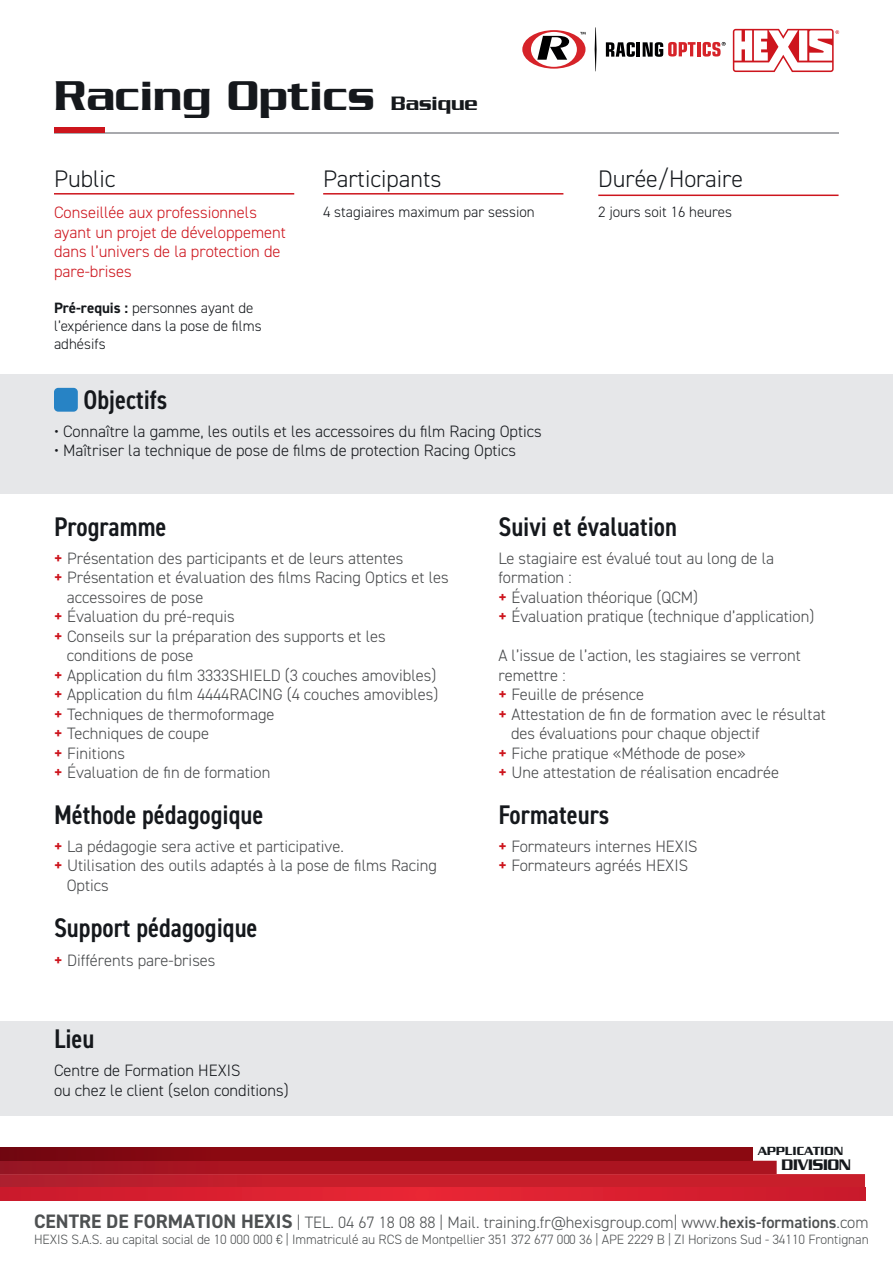
<style>
.page{position:relative;width:893px;height:1263px;background:#fff}
.page>*{position:absolute;margin:0;border:0;box-sizing:border-box;transform-origin:0 0}
.t1{font:500 45px "Serpentine";color:#15181c}
.t2{font:600 27px "DIN2014 Narrow";color:#15181c}
.t3{font:300 24px "DIN2014";color:#15181c}
.t4{font:300 16.5px/19.5px "DIN2014";color:#46484a}
.t5{font:300 16.5px/19.5px "DIN2014";color:#15181c}
.t6{font:300 16.5px/19.5px "DIN2014";color:#cd151d}
.t7{font:300 16.5px "DIN2014";color:#4e5152}
.t8{font:500 16.5px "Serpentine";letter-spacing:-.045em;color:#15181c}
.t9{font:300 15px/18px "DIN2014";color:#15181c}
.t10{font:300 13.5px "DIN2014";letter-spacing:-.005em;color:#4e5152}
.t11{font:500 12.75px "Serpentine";color:#15181c}
.s1{font-size:21px}
.s2{font-weight:700}
.s3{font-weight:700;color:#cd151d}
.s4{font-weight:700;font-size:19.5px}
.s5{font-weight:600}
</style>
<div class="page">
<svg style="left:0;top:1161px;width:865px;height:26px;background:#b92531"></svg>
<svg style="left:0;top:1147px;width:753px;height:14px;background:#870810"></svg>
<svg style="left:0;top:1187px;width:865px;height:14px;background:#d91f30"></svg>
<div style="left:0;top:1022px;width:893px;height:94px;background:#e6e7e9"></div>
<div style="left:0;top:374px;width:893px;height:119px;background:#e6e7e9"></div>
<hr style="left:54px;top:132px;width:784px;height:1px;background:#a8a9ad">
<div style="left:54px;top:128px;width:51px;height:5px;background:#cd151d"></div>
<hr style="left:54px;top:193px;width:240px;height:2px;background:#cd151d">
<hr style="left:323px;top:193px;width:240px;height:2px;background:#cd151d">
<hr style="left:598px;top:195px;width:240px;height:1px;background:#cd151d">
<div style="left:54px;top:388px;width:24px;height:24px;background:#2783c5;border-radius:4px"></div>
<svg style="left:595px;top:27px;width:2px;height:44px"></svg>
<svg style="left:606px;top:42px;width:29px;height:15px"></svg>
<hr style="left:637px;top:42px;width:3px;height:15px;background:#000001">
<svg style="left:643px;top:42px;width:52px;height:15px"></svg>
<hr style="left:697px;top:42px;width:3px;height:14px;background:#d62329">
<svg style="left:703px;top:28px;width:136px;height:45px"></svg>
<svg style="left:522px;top:30px;width:64px;height:39px"></svg>
<h1 class="t1" style="left:54px;top:71px;width:425px">Racing Optics <span class="s1">Basique</span></h1>
<h3 class="t3" style="left:54px;top:164px;width:63px">Public</h3>
<h3 class="t3" style="left:323px;top:164px;width:120px">Participants</h3>
<h3 class="t3" style="left:598px;top:164px;width:146px">Durée/Horaire</h3>
<p class="t6" style="left:54px;top:203px;width:233px">Conseillée aux professionnels ayant un projet de développement dans l’univers de la protection de pare-brises</p>
<p class="t9" style="left:54px;top:298px;width:209px"><span class="s2">Pré-requis :</span> personnes ayant de l’expérience dans la pose de films adhésifs</p>
<p class="t9" style="left:323px;top:203px;width:213px">4 stagiaires maximum par session</p>
<p class="t9" style="left:598px;top:203px;width:135px">2 jours soit 16 heures</p>
<h2 class="t2" style="left:84px;top:381px;width:85px">Objectifs</h2>
<p class="t5" style="left:54px;top:421px;width:489px">• Connaître la gamme, les outils et les accessoires du film Racing Optics</p>
<p class="t5" style="left:54px;top:441px;width:464px">• Maîtriser la technique de pose de films de protection Racing Optics</p>
<h2 class="t2" style="left:54px;top:508px;width:114px">Programme</h2>
<p class="t4" style="left:54px;top:548px;width:351px"><span class="s3">+</span> Présentation des participants et de leurs attentes</p>
<p class="t4" style="left:54px;top:568px;width:396px"><span class="s3">+</span> Présentation et évaluation des films Racing Optics et les</p>
<p class="t4" style="left:67px;top:587px;width:138px">accessoires de pose</p>
<p class="t4" style="left:54px;top:607px;width:182px"><span class="s3">+</span> Évaluation du pré-requis</p>
<p class="t4" style="left:54px;top:626px;width:333px"><span class="s3">+</span> Conseils sur la préparation des supports et les</p>
<p class="t4" style="left:67px;top:646px;width:128px">conditions de pose</p>
<p class="t4" style="left:54px;top:665px;width:384px"><span class="s3">+</span> Application du film 3333SHIELD (3 couches amovibles)</p>
<p class="t4" style="left:54px;top:685px;width:386px"><span class="s3">+</span> Application du film 4444RACING (4 couches amovibles)</p>
<p class="t4" style="left:54px;top:704px;width:222px"><span class="s3">+</span> Techniques de thermoformage</p>
<p class="t4" style="left:54px;top:724px;width:156px"><span class="s3">+</span> Techniques de coupe</p>
<p class="t4" style="left:54px;top:743px;width:73px"><span class="s3">+</span> Finitions</p>
<p class="t4" style="left:54px;top:763px;width:218px"><span class="s3">+</span> Évaluation de fin de formation</p>
<h2 class="t2" style="left:54px;top:797px;width:211px">Méthode pédagogique</h2>
<p class="t4" style="left:54px;top:836px;width:291px"><span class="s3">+</span> La pédagogie sera active et participative.</p>
<p class="t4" style="left:54px;top:856px;width:385px"><span class="s3">+</span> Utilisation des outils adaptés à la pose de films Racing</p>
<p class="t4" style="left:67px;top:875px;width:44px">Optics</p>
<h2 class="t2" style="left:54px;top:909px;width:205px">Support pédagogique</h2>
<p class="t4" style="left:54px;top:951px;width:163px"><span class="s3">+</span> Différents pare-brises</p>
<h2 class="t2" style="left:54px;top:1021px;width:42px">Lieu</h2>
<p class="t5" style="left:54px;top:1061px;width:236px">Centre de Formation HEXIS<br>ou chez le client (selon conditions)</p>
<h2 class="t2" style="left:498px;top:508px;width:180px">Suivi et évaluation</h2>
<p class="t4" style="left:498px;top:548px;width:318px">Le stagiaire est évalué tout au long de la formation :<br><span class="s3">+</span> Évaluation théorique (QCM)<br><span class="s3">+</span> Évaluation pratique (technique d’application)</p>
<p class="t4" style="left:498px;top:646px;width:304px">A l’issue de l’action, les stagiaires se verront</p>
<p class="t4" style="left:498px;top:665px;width:69px">remettre :</p>
<p class="t4" style="left:498px;top:685px;width:147px"><span class="s3">+</span> Feuille de présence</p>
<p class="t4" style="left:498px;top:704px;width:329px"><span class="s3">+</span> Attestation de fin de formation avec le résultat</p>
<p class="t4" style="left:511px;top:724px;width:250px">des évaluations pour chaque objectif</p>
<p class="t4" style="left:498px;top:743px;width:249px"><span class="s3">+</span> Fiche pratique «Méthode de pose»</p>
<p class="t4" style="left:498px;top:763px;width:282px"><span class="s3">+</span> Une attestation de réalisation encadrée</p>
<h2 class="t2" style="left:498px;top:797px;width:113px">Formateurs</h2>
<p class="t4" style="left:498px;top:836px;width:201px"><span class="s3">+</span> Formateurs internes HEXIS <span class="s3">+</span> Formateurs agréés HEXIS</p>
<p class="t11" style="left:758px;top:1144px;width:87px">APPLICATION</p>
<p class="t8" style="left:781px;top:1155px;width:71px">DIVISION</p>
<p class="t7" style="left:34px;top:1212px;width:836px"><span class="s4">CENTRE DE FORMATION HEXIS</span> | TEL. 04 67 18 08 88 | Mail. training.fr@hexisgroup.com| www.<span class="s5">hexis-formations</span>.com</p>
<p class="t10" style="left:34px;top:1231px;width:836px">HEXIS S.A.S. au capital social de 10 000 000 € | Immatriculé au RCS de Montpellier 351 372 677 000 36 | APE 2229 B | ZI Horizons Sud - 34110 Frontignan</p>
</div>
